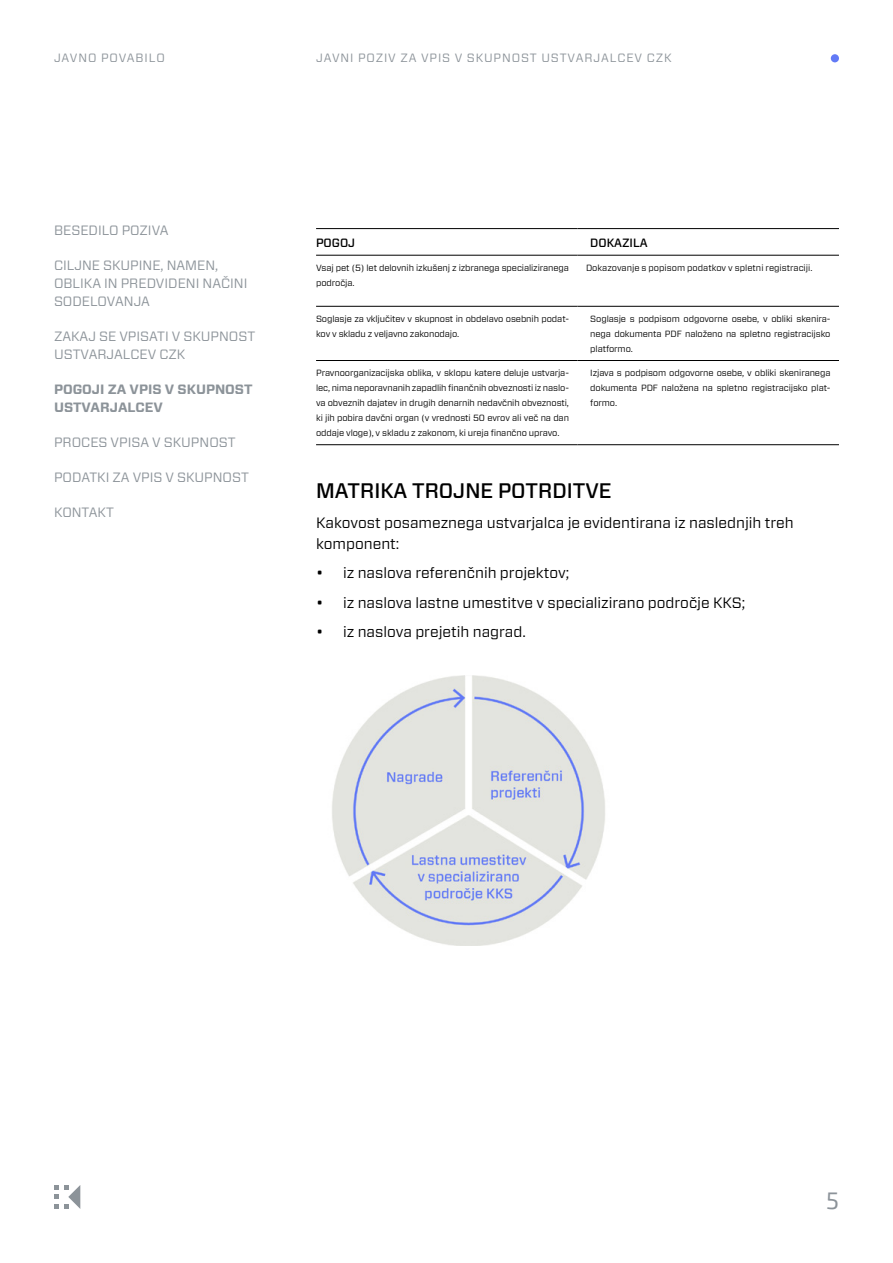
<style>
.page{position:relative;width:893px;height:1263px;background:#fff}
.page>*{position:absolute;margin:0;border:0;box-sizing:border-box;transform-origin:0 0}
.t1{font:24px "Exo 2";color:#8c9399}
.t2{font:500 21px "Forza";color:#000}
.t3{font:15px/21px "Forza";color:#000}
.t4{font:13.5px/18px "Forza";color:#8c9399}
.t5{font:700 13.5px/18px "Forza";color:#8c9399}
.t6{font:12px "Forza";letter-spacing:.075em;color:#8c9399}
.t7{font:500 12px "Forza";color:#000}
.t8{font:9px/15px "Forza";letter-spacing:-.01em;color:#000;text-align:justify}
</style>
<div class="page">
<div style="left:831px;top:54px;width:8px;height:8px;background:#627af6;border-radius:50%"></div>
<svg style="left:54px;top:1185px;width:26px;height:24px"></svg>
<hr style="left:316px;top:306px;width:261px;height:1px;background:#000">
<hr style="left:577px;top:306px;width:262px;height:1px;background:#000">
<hr style="left:316px;top:360px;width:261px;height:1px;background:#000">
<hr style="left:577px;top:360px;width:262px;height:1px;background:#000">
<hr style="left:316px;top:444px;width:261px;height:1px;background:#000">
<hr style="left:577px;top:444px;width:262px;height:1px;background:#000">
<hr style="left:316px;top:228px;width:261px;height:1px;background:#000">
<hr style="left:577px;top:228px;width:262px;height:1px;background:#000">
<hr style="left:316px;top:255px;width:261px;height:1px;background:#000">
<hr style="left:577px;top:255px;width:262px;height:1px;background:#000">
<img style="left:332px;top:675px;width:273px;height:270px">
<h3 class="t6" style="left:54px;top:50px;width:112px">JAVNO POVABILO</h3>
<h3 class="t6" style="left:316px;top:50px;width:357px">JAVNI POZIV ZA VPIS V SKUPNOST USTVARJALCEV CZK</h3>
<h3 class="t4" style="left:54px;top:221px;width:116px">BESEDILO POZIVA</h3>
<h3 class="t4" style="left:54px;top:256px;width:195px">CILJNE SKUPINE, NAMEN,<br>OBLIKA IN PREDVIDENI NAČINI<br>SODELOVANJA</h3>
<h3 class="t4" style="left:54px;top:327px;width:203px">ZAKAJ SE VPISATI V SKUPNOST<br>USTVARJALCEV CZK</h3>
<h3 class="t5" style="left:54px;top:380px;width:200px">POGOJI ZA VPIS V SKUPNOST<br>USTVARJALCEV</h3>
<h3 class="t4" style="left:54px;top:433px;width:183px">PROCES VPISA V SKUPNOST</h3>
<h3 class="t4" style="left:54px;top:468px;width:196px">PODATKI ZA VPIS V SKUPNOST</h3>
<h3 class="t4" style="left:54px;top:503px;width:61px">KONTAKT</h3>
<h3 class="t7" style="left:316px;top:235px;width:41px">POGOJ</h3>
<h3 class="t7" style="left:590px;top:235px;width:59px">DOKAZILA</h3>
<p class="t8" style="left:316px;top:260px;width:254px">Vsaj pet (5) let delovnih izkušenj z izbranega specializiranega področja.</p>
<p class="t8" style="left:586px;top:260px;width:228px">Dokazovanje s popisom podatkov v spletni registraciji.</p>
<p class="t8" style="left:316px;top:311px;width:254px">Soglasje za vključitev v skupnost in obdelavo osebnih podat&shy;kov v skladu z veljavno zakonodajo.</p>
<p class="t8" style="left:590px;top:311px;width:242px">Soglasje s podpisom odgovorne osebe, v obliki skenira&shy;nega dokumenta PDF naloženo na spletno registracijsko platformo.</p>
<p class="t8" style="left:316px;top:365px;width:254px">Pravnoorganizacijska oblika, v sklopu katere deluje ustvarja&shy;lec, nima neporavnanih zapadlih finančnih obveznosti iz naslo&shy;va obveznih dajatev in drugih denarnih nedavčnih obveznosti, ki jih pobira davčni organ (v vrednosti 50 evrov ali več na dan oddaje vloge), v skladu z zakonom, ki ureja finančno upravo.</p>
<p class="t8" style="left:590px;top:365px;width:242px">Izjava s podpisom odgovorne osebe, v obliki skeniranega dokumenta PDF naložena na spletno registracijsko plat&shy;formo.</p>
<h2 class="t2" style="left:316px;top:477px;width:297px">MATRIKA TROJNE POTRDITVE</h2>
<h3 class="t3" style="left:316px;top:512px;width:479px">Kakovost posameznega ustvarjalca je evidentirana iz naslednjih treh komponent:</h3>
<h3 class="t3" style="left:316px;top:562px;width:255px">• iz naslova referenčnih projektov;</h3>
<h3 class="t3" style="left:316px;top:592px;width:431px">• iz naslova lastne umestitve v specializirano področje KKS;</h3>
<h3 class="t3" style="left:316px;top:621px;width:211px">• iz naslova prejetih nagrad.</h3>
<h1 class="t1" style="left:826px;top:1186px;width:14px">5</h1>
</div>
